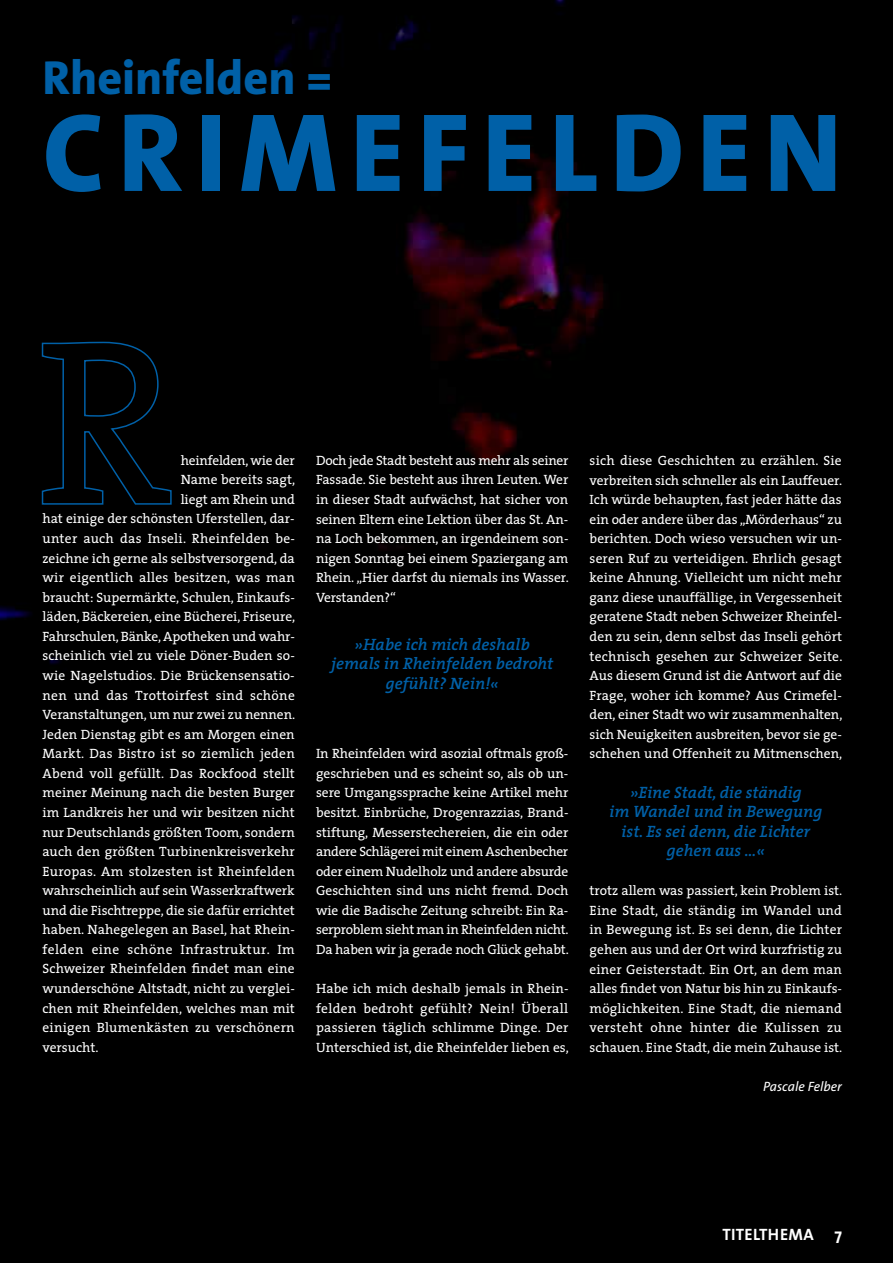
<style>
.page{position:relative;width:893px;height:1263px;background:#000}
.page>*{position:absolute;margin:0;border:0;box-sizing:border-box;transform-origin:0 0}
.t1{font:800 112.5px "The Sans";letter-spacing:.11em;color:#0060a7}
.t2{font:800 48px "The Sans";color:#0060a7}
.t3{font:italic 600 16.5px/19.5px "The Serif";color:#0060a7;text-align:center}
.t4{font:700 16.5px "The Sans";letter-spacing:.02em;color:#fff}
.t5{font:13.5px/19.5px "The Serif";letter-spacing:.005em;color:#fff;text-align:justify}
.t6{font:13.5px "The Serif";letter-spacing:.03em;color:#fff}
.t7{font:13.5px "The Serif";letter-spacing:.025em;color:#fff}
.t8{font:13.5px "The Serif";letter-spacing:-.015em;color:#fff}
.t9{font:italic 13.5px "The Sans";color:#fff}
</style>
<div class="page">
<svg style="left:41px;top:341px;width:131px;height:164px;background:#00060b"></svg>
<h2 class="t2" style="left:43px;top:37px;width:292px">Rheinfelden =</h2>
<h1 class="t1" style="left:43px;top:58px;width:801px">CRIMEFELDEN</h1>
<p class="t8" style="left:181px;top:449px;width:116px">heinfelden, wie der</p>
<p class="t5" style="left:181px;top:470px;width:116px">Name bereits sagt,</p>
<p class="t5" style="left:181px;top:489px;width:116px">liegt am Rhein und</p>
<p class="t5" style="left:43px;top:509px;width:254px">hat einige der schönsten Uferstellen, dar-</p>
<p class="t5" style="left:43px;top:528px;width:254px">unter auch das Inseli. Rheinfelden be-</p>
<p class="t5" style="left:43px;top:548px;width:254px">zeichne ich gerne als selbstversorgend, da</p>
<p class="t5" style="left:43px;top:567px;width:254px">wir eigentlich alles besitzen, was man</p>
<p class="t5" style="left:43px;top:587px;width:254px">braucht: Supermärkte, Schulen, Einkaufs-</p>
<p class="t5" style="left:43px;top:607px;width:254px">läden, Bäckereien, eine Bücherei, Friseure,</p>
<p class="t5" style="left:43px;top:626px;width:254px">Fahrschulen, Bänke, Apotheken und wahr-</p>
<p class="t5" style="left:43px;top:646px;width:254px">scheinlich viel zu viele Döner-Buden so-</p>
<p class="t5" style="left:43px;top:665px;width:254px">wie Nagelstudios. Die Brückensensatio-</p>
<p class="t7" style="left:43px;top:684px;width:254px">nen und das Trottoirfest sind schöne</p>
<p class="t5" style="left:43px;top:704px;width:254px">Veranstaltungen, um nur zwei zu nennen.</p>
<p class="t5" style="left:43px;top:724px;width:254px">Jeden Dienstag gibt es am Morgen einen</p>
<p class="t5" style="left:43px;top:743px;width:254px">Markt. Das Bistro ist so ziemlich jeden</p>
<p class="t5" style="left:43px;top:763px;width:254px">Abend voll gefüllt. Das Rockfood stellt</p>
<p class="t5" style="left:43px;top:783px;width:254px">meiner Meinung nach die besten Burger</p>
<p class="t5" style="left:43px;top:802px;width:254px">im Landkreis her und wir besitzen nicht</p>
<p class="t5" style="left:43px;top:822px;width:254px">nur Deutschlands größten Toom, sondern</p>
<p class="t5" style="left:43px;top:841px;width:254px">auch den größten Turbinenkreisverkehr</p>
<p class="t5" style="left:43px;top:861px;width:254px">Europas. Am stolzesten ist Rheinfelden</p>
<p class="t5" style="left:43px;top:880px;width:254px">wahrscheinlich auf sein Wasserkraftwerk</p>
<p class="t5" style="left:43px;top:900px;width:254px">und die Fischtreppe, die sie dafür errichtet</p>
<p class="t5" style="left:43px;top:920px;width:254px">haben. Nahegelegen an Basel, hat Rhein-</p>
<p class="t6" style="left:43px;top:938px;width:254px">felden eine schöne Infrastruktur. Im</p>
<p class="t5" style="left:43px;top:959px;width:254px">Schweizer Rheinfelden findet man eine</p>
<p class="t5" style="left:43px;top:978px;width:254px">wunderschöne Altstadt, nicht zu verglei-</p>
<p class="t5" style="left:43px;top:998px;width:254px">chen mit Rheinfelden, welches man mit</p>
<p class="t5" style="left:43px;top:1017px;width:254px">einigen Blumenkästen zu verschönern</p>
<p class="t5" style="left:43px;top:1037px;width:57px">versucht.</p>
<p class="t5" style="left:316px;top:450px;width:254px">Doch jede Stadt besteht aus mehr als seiner Fassade. Sie besteht aus ihren Leuten. Wer in dieser Stadt aufwächst, hat sicher von seinen Eltern eine Lektion über das St. An&shy;na Loch bekommen, an irgendeinem son&shy;nigen Sonntag bei einem Spaziergang am Rhein. „Hier darfst du niemals ins Wasser.<br>Verstanden?“</p>
<p class="t3" style="left:331px;top:634px;width:223px">»Habe ich mich deshalb jemals in Rheinfelden bedroht gefühlt? Nein!«</p>
<p class="t5" style="left:316px;top:744px;width:254px">In Rheinfelden wird asozial oftmals groß&shy;geschrieben und es scheint so, als ob un&shy;sere Umgangssprache keine Artikel mehr besitzt. Einbrüche, Drogenrazzias, Brand&shy;stiftung, Messerstechereien, die ein oder andere Schlägerei mit einem Aschenbecher oder einem Nudelholz und andere absurde Geschichten sind uns nicht fremd. Doch wie die Badische Zeitung schreibt: Ein Ra&shy;serproblem sieht man in Rheinfelden nicht.<br>Da haben wir ja gerade noch Glück gehabt.</p>
<p class="t5" style="left:316px;top:978px;width:254px">Habe ich mich deshalb jemals in Rhein&shy;felden bedroht gefühlt? Nein! Überall passieren täglich schlimme Dinge. Der Unterschied ist, die Rheinfelder lieben es,</p>
<p class="t5" style="left:590px;top:450px;width:254px">sich diese Geschichten zu erzählen. Sie verbreiten sich schneller als ein Lauffeuer.<br>Ich würde behaupten, fast jeder hätte das ein oder andere über das „Mörderhaus“ zu berichten. Doch wieso versuchen wir un&shy;seren Ruf zu verteidigen. Ehrlich gesagt keine Ahnung. Vielleicht um nicht mehr ganz diese unauffällige, in Vergessenheit geratene Stadt neben Schweizer Rheinfel&shy;den zu sein, denn selbst das Inseli gehört technisch gesehen zur Schweizer Seite.<br>Aus diesem Grund ist die Antwort auf die Frage, woher ich komme? Aus Crimefel&shy;den, einer Stadt wo wir zusammenhalten, sich Neuigkeiten ausbreiten, bevor sie ge&shy;schehen und Offenheit zu Mitmenschen,</p>
<p class="t3" style="left:609px;top:782px;width:215px">»Eine Stadt, die ständig<br>im Wandel und in Bewegung ist. Es sei denn, die Lichter gehen aus …«</p>
<p class="t5" style="left:590px;top:881px;width:254px">trotz allem was passiert, kein Problem ist.<br>Eine Stadt, die ständig im Wandel und in Bewegung ist. Es sei denn, die Lichter gehen aus und der Ort wird kurzfristig zu einer Geisterstadt. Ein Ort, an dem man alles findet von Natur bis hin zu Einkaufs&shy;möglichkeiten. Eine Stadt, die niemand versteht ohne hinter die Kulissen zu schauen. Eine Stadt, die mein Zuhause ist.</p>
<p class="t9" style="left:763px;top:1075px;width:80px">Pascale Felber</p>
<p class="t4" style="left:722px;top:1221px;width:121px">TITELTHEMA 7</p>
</div>
